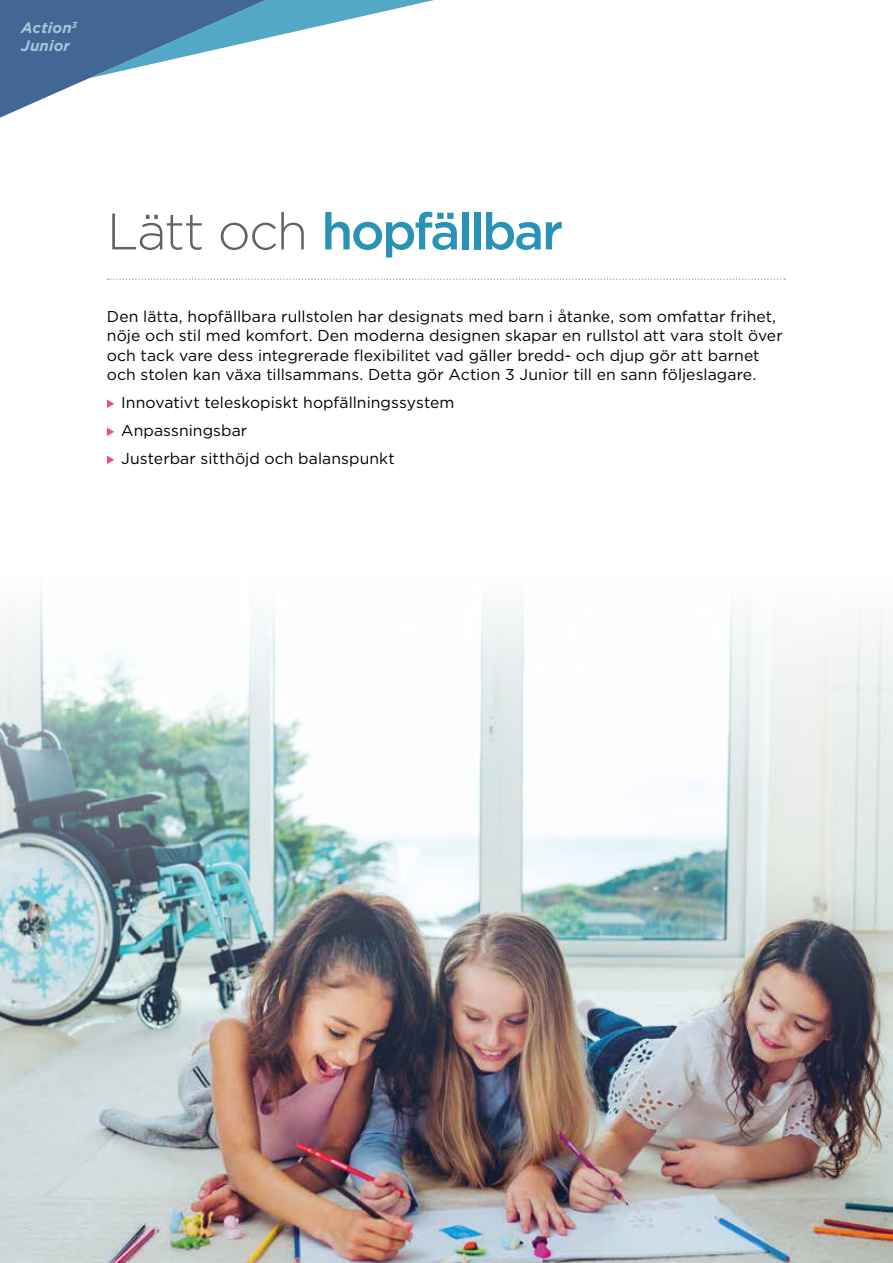
<style>
.page{position:relative;width:893px;height:1263px;background:#fff}
.page>*{position:absolute;margin:0;border:0;box-sizing:border-box;transform-origin:0 0}
.t1{font:500 51.3px "Gotham";letter-spacing:-.05em;color:#2993b7}
.t2{font:15.75px/19.5px "Gotham";letter-spacing:.005em;color:#000}
.t3{font:italic 700 15px/17.2px "Gotham";letter-spacing:.01em;color:#a0c7dd}
.s1{font-weight:300;color:#646363}
</style>
<div class="page">
<svg style="left:0;top:0;width:434px;height:118px"></svg>
<svg style="left:107px;top:400px;width:7px;height:8px"></svg>
<svg style="left:107px;top:428px;width:7px;height:8px"></svg>
<svg style="left:107px;top:456px;width:7px;height:8px"></svg>
<svg style="left:108px;top:278px;width:677px;height:2px"></svg>
<img style="left:0;top:588px;width:893px;height:675px">
<p class="t3" style="left:21px;top:19px;width:56px">Action<sup>3<br></sup>Junior</p>
<h1 class="t1" style="left:107px;top:198px;width:458px"><span class="s1">Lätt och</span> hopfällbar</h1>
<p class="t2" style="left:107px;top:306px;width:677px">Den lätta, hopfällbara rullstolen har designats med barn i åtanke, som omfattar frihet, nöje och stil med komfort. Den moderna designen skapar en rullstol att vara stolt över och tack vare dess integrerade flexibilitet vad gäller bredd- och djup gör att barnet och stolen kan växa tillsammans. Detta gör Action 3 Junior till en sann följeslagare.</p>
<p class="t2" style="left:121px;top:388px;width:335px;line-height:28px">Innovativt teleskopiskt hopfällningssystem<br>Anpassningsbar<br>Justerbar sitthöjd och balanspunkt</p>
</div>
